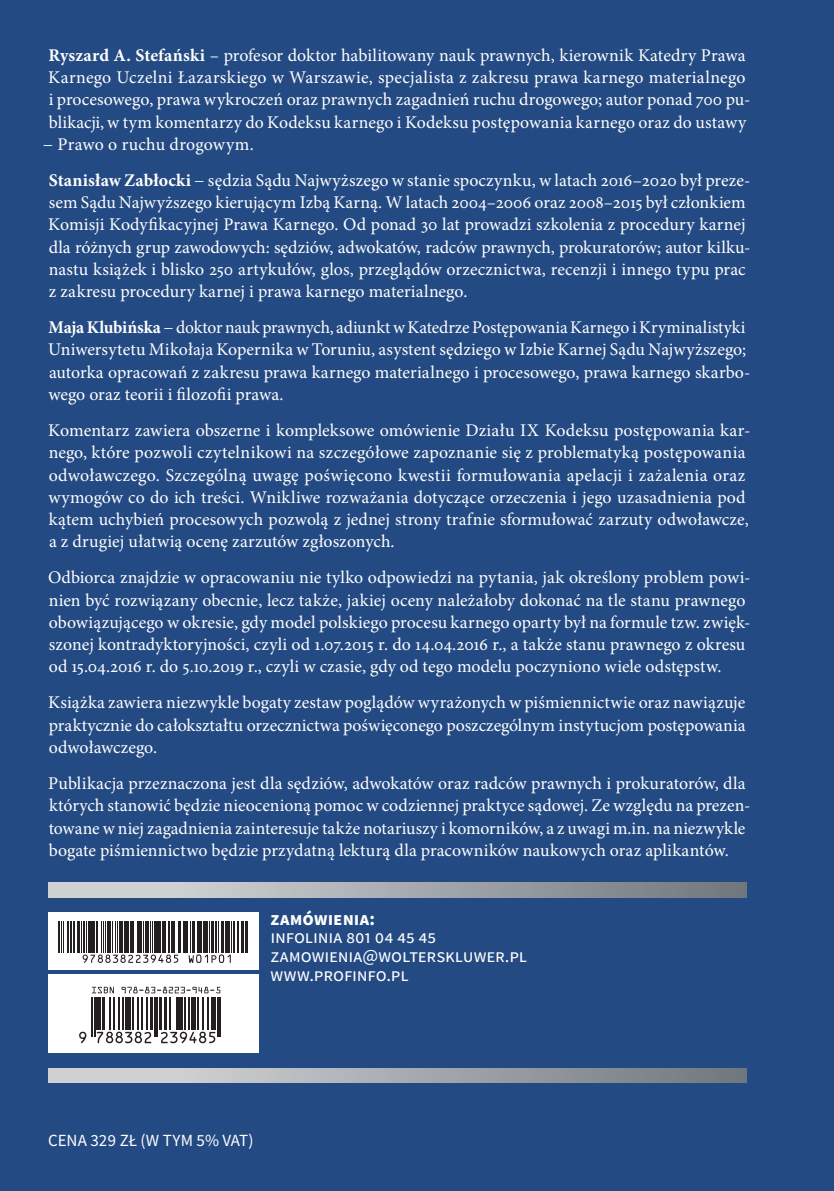
<style>
.page{position:relative;width:834px;height:1191px;background:#fff}
.page>*{position:absolute;margin:0;border:0;box-sizing:border-box;transform-origin:0 0}
.t1{font:18.72px/18.7px "Source Sans Pro";letter-spacing:-.005em;color:#fff}
.t2{font:700 18.72px "Source Sans Pro";letter-spacing:.005em;color:#fff}
.t3{font:17.85px/22.1px "Minion Pro";letter-spacing:.005em;color:#fff}
.t4{font:16.97px "Source Sans Pro";color:#fff}
.s1{font-weight:700}
</style>
<div class="page">
<div style="left:0;top:0;width:833px;height:1191px;background:#244a83"></div>
<div style="left:48px;top:912px;width:210px;height:58px;background:#fff"></div>
<hr style="left:58px;top:921px;width:2px;height:31px;background:#231f20">
<hr style="left:61px;top:921px;width:1px;height:31px;background:#231f20">
<hr style="left:63px;top:921px;width:1px;height:31px;background:#231f20">
<hr style="left:67px;top:921px;width:2px;height:31px;background:#231f20">
<hr style="left:70px;top:921px;width:2px;height:31px;background:#231f20">
<hr style="left:73px;top:921px;width:2px;height:31px;background:#231f20">
<hr style="left:77px;top:921px;width:2px;height:31px;background:#231f20">
<hr style="left:81px;top:921px;width:1px;height:31px;background:#231f20">
<hr style="left:83px;top:921px;width:2px;height:31px;background:#231f20">
<hr style="left:86px;top:921px;width:1px;height:31px;background:#231f20">
<hr style="left:88px;top:921px;width:3px;height:31px;background:#231f20">
<hr style="left:91px;top:921px;width:4px;height:31px;background:#231f20">
<hr style="left:96px;top:921px;width:1px;height:31px;background:#231f20">
<hr style="left:101px;top:921px;width:1px;height:31px;background:#231f20">
<hr style="left:103px;top:921px;width:1px;height:31px;background:#231f20">
<hr style="left:105px;top:921px;width:1px;height:31px;background:#231f20">
<hr style="left:107px;top:921px;width:3px;height:31px;background:#231f20">
<hr style="left:112px;top:921px;width:1px;height:31px;background:#231f20">
<hr style="left:114px;top:921px;width:1px;height:31px;background:#231f20">
<hr style="left:117px;top:921px;width:1px;height:31px;background:#231f20">
<hr style="left:120px;top:921px;width:3px;height:31px;background:#231f20">
<hr style="left:124px;top:921px;width:2px;height:31px;background:#231f20">
<hr style="left:127px;top:921px;width:2px;height:31px;background:#231f20">
<hr style="left:130px;top:921px;width:2px;height:31px;background:#231f20">
<hr style="left:133px;top:921px;width:1px;height:31px;background:#231f20">
<hr style="left:137px;top:921px;width:1px;height:31px;background:#231f20">
<hr style="left:138px;top:921px;width:4px;height:31px;background:#231f20">
<hr style="left:143px;top:921px;width:1px;height:31px;background:#231f20">
<hr style="left:145px;top:921px;width:4px;height:31px;background:#231f20">
<hr style="left:150px;top:921px;width:1px;height:31px;background:#231f20">
<hr style="left:152px;top:921px;width:1px;height:31px;background:#231f20">
<hr style="left:154px;top:921px;width:3px;height:31px;background:#231f20">
<hr style="left:158px;top:921px;width:3px;height:31px;background:#231f20">
<hr style="left:162px;top:921px;width:1px;height:31px;background:#231f20">
<hr style="left:164px;top:921px;width:2px;height:31px;background:#231f20">
<hr style="left:168px;top:921px;width:1px;height:31px;background:#231f20">
<hr style="left:171px;top:921px;width:3px;height:31px;background:#231f20">
<hr style="left:174px;top:921px;width:1px;height:31px;background:#231f20">
<hr style="left:178px;top:921px;width:2px;height:31px;background:#231f20">
<hr style="left:180px;top:921px;width:1px;height:31px;background:#231f20">
<hr style="left:183px;top:921px;width:3px;height:31px;background:#231f20">
<hr style="left:186px;top:921px;width:2px;height:31px;background:#231f20">
<hr style="left:190px;top:921px;width:1px;height:31px;background:#231f20">
<hr style="left:192px;top:921px;width:3px;height:31px;background:#231f20">
<hr style="left:197px;top:921px;width:1px;height:31px;background:#231f20">
<hr style="left:199px;top:921px;width:3px;height:31px;background:#231f20">
<hr style="left:203px;top:921px;width:2px;height:31px;background:#231f20">
<hr style="left:206px;top:921px;width:2px;height:31px;background:#231f20">
<hr style="left:209px;top:921px;width:1px;height:31px;background:#231f20">
<hr style="left:211px;top:921px;width:3px;height:31px;background:#231f20">
<hr style="left:215px;top:921px;width:1px;height:31px;background:#231f20">
<hr style="left:218px;top:921px;width:1px;height:31px;background:#231f20">
<hr style="left:221px;top:921px;width:2px;height:31px;background:#231f20">
<hr style="left:225px;top:921px;width:2px;height:31px;background:#231f20">
<hr style="left:227px;top:921px;width:3px;height:31px;background:#231f20">
<hr style="left:231px;top:921px;width:1px;height:31px;background:#231f20">
<hr style="left:233px;top:921px;width:2px;height:31px;background:#231f20">
<hr style="left:237px;top:921px;width:2px;height:31px;background:#231f20">
<hr style="left:241px;top:921px;width:3px;height:31px;background:#231f20">
<hr style="left:245px;top:921px;width:1px;height:31px;background:#231f20">
<hr style="left:246px;top:921px;width:2px;height:31px;background:#231f20">
<svg style="left:83px;top:954px;width:95px;height:9px"></svg>
<svg style="left:188px;top:954px;width:43px;height:9px"></svg>
<div style="left:48px;top:974px;width:210px;height:79px;background:#fff"></div>
<svg style="left:92px;top:986px;width:22px;height:7px"></svg>
<svg style="left:121px;top:986px;width:99px;height:7px"></svg>
<svg style="left:79px;top:1031px;width:7px;height:12px"></svg>
<hr style="left:91px;top:997px;width:1px;height:39px;background:#231f20">
<hr style="left:94px;top:997px;width:1px;height:39px;background:#231f20">
<div style="left:96px;top:997px;width:5px;height:32px;background:#231f20"></div>
<hr style="left:102px;top:997px;width:3px;height:32px;background:#231f20">
<hr style="left:109px;top:997px;width:1px;height:32px;background:#231f20">
<hr style="left:113px;top:997px;width:1px;height:32px;background:#231f20">
<hr style="left:119px;top:997px;width:1px;height:32px;background:#231f20">
<hr style="left:123px;top:997px;width:1px;height:32px;background:#231f20">
<div style="left:125px;top:997px;width:6px;height:32px;background:#231f20"></div>
<hr style="left:132px;top:997px;width:1px;height:32px;background:#231f20">
<hr style="left:138px;top:997px;width:1px;height:32px;background:#231f20">
<hr style="left:142px;top:997px;width:1px;height:32px;background:#231f20">
<svg style="left:97px;top:1031px;width:54px;height:12px"></svg>
<hr style="left:146px;top:997px;width:1px;height:32px;background:#231f20">
<hr style="left:150px;top:997px;width:3px;height:32px;background:#231f20">
<hr style="left:154px;top:997px;width:1px;height:39px;background:#231f20">
<hr style="left:157px;top:997px;width:1px;height:39px;background:#231f20">
<hr style="left:159px;top:997px;width:3px;height:32px;background:#231f20">
<hr style="left:164px;top:997px;width:2px;height:32px;background:#231f20">
<hr style="left:169px;top:997px;width:1px;height:32px;background:#231f20">
<hr style="left:176px;top:997px;width:1px;height:32px;background:#231f20">
<hr style="left:179px;top:997px;width:4px;height:32px;background:#231f20">
<hr style="left:184px;top:997px;width:1px;height:32px;background:#231f20">
<hr style="left:188px;top:997px;width:1px;height:32px;background:#231f20">
<hr style="left:191px;top:997px;width:4px;height:32px;background:#231f20">
<hr style="left:198px;top:997px;width:1px;height:32px;background:#231f20">
<hr style="left:202px;top:997px;width:1px;height:32px;background:#231f20">
<svg style="left:161px;top:1031px;width:54px;height:12px"></svg>
<hr style="left:207px;top:997px;width:2px;height:32px;background:#231f20">
<hr style="left:211px;top:997px;width:4px;height:32px;background:#231f20">
<hr style="left:217px;top:997px;width:1px;height:39px;background:#231f20">
<hr style="left:220px;top:997px;width:1px;height:39px;background:#231f20">
<svg style="left:48px;top:1068px;width:698px;height:14px;background:#a7abaf"></svg>
<svg style="left:48px;top:883px;width:698px;height:14px;background:#a7abaf"></svg>
<p class="t3" style="left:48px;top:45px;width:698px"><span class="s1">Ryszard A. Stefański</span> – profesor doktor habilitowany nauk prawnych, kierownik Katedry Prawa</p>
<p class="t3" style="left:48px;top:67px;width:698px">Karnego Uczelni Łazarskiego w Warszawie, specjalista z zakresu prawa karnego materialnego</p>
<p class="t3" style="left:49px;top:89px;width:703px">i procesowego, prawa wykroczeń oraz prawnych zagadnień ruchu drogowego; autor ponad 700 pu-</p>
<p class="t3" style="left:49px;top:111px;width:698px">blikacji, w tym komentarzy do Kodeksu karnego i Kodeksu postępowania karnego oraz do ustawy</p>
<p class="t3" style="left:43px;top:133px;width:212px">− Prawo o ruchu drogowym.</p>
<p class="t3" style="left:48px;top:170px;width:703px"><span class="s1">Stanisław Zabłocki</span> − sędzia Sądu Najwyższego w stanie spoczynku, w latach 2016–2020 był preze&shy;sem Sądu Najwyższego kierującym Izbą Karną. W latach 2004–2006 oraz 2008–2015 był członkiem Komisji Kodyfikacyjnej Prawa Karnego. Od ponad 30 lat prowadzi szkolenia z procedury karnej dla różnych grup zawodowych: sędziów, adwokatów, radców prawnych, prokuratorów; autor kilku&shy;nastu książek i blisko 250 artykułów, glos, przeglądów orzecznictwa, recenzji i innego typu prac z zakresu procedury karnej i prawa karnego materialnego.</p>
<p class="t3" style="left:48px;top:317px;width:703px"><span class="s1">Maja Klubińska</span> − doktor nauk prawnych, adiunkt w Katedrze Postępowania Karnego i Kryminalistyki Uniwersytetu Mikołaja Kopernika w Toruniu, asystent sędziego w Izbie Karnej Sądu Najwyższego; autorka opracowań z zakresu prawa karnego materialnego i procesowego, prawa karnego skarbo&shy;wego oraz teorii i filozofii prawa.</p>
<p class="t3" style="left:48px;top:420px;width:703px">Komentarz zawiera obszerne i kompleksowe omówienie Działu IX Kodeksu postępowania kar&shy;nego, które pozwoli czytelnikowi na szczegółowe zapoznanie się z problematyką postępowania odwoławczego. Szczególną uwagę poświęcono kwestii formułowania apelacji i zażalenia oraz wymogów co do ich treści. Wnikliwe rozważania dotyczące orzeczenia i jego uzasadnienia pod kątem uchybień procesowych pozwolą z jednej strony trafnie sformułować zarzuty odwoławcze, a z drugiej ułatwią ocenę zarzutów zgłoszonych.</p>
<p class="t3" style="left:48px;top:567px;width:703px">Odbiorca znajdzie w opracowaniu nie tylko odpowiedzi na pytania, jak określony problem powi&shy;nien być rozwiązany obecnie, lecz także, jakiej oceny należałoby dokonać na tle stanu prawnego obowiązującego w okresie, gdy model polskiego procesu karnego oparty był na formule tzw. zwięk&shy;szonej kontradyktoryjności, czyli od 1.07.2015 r. do 14.04.2016 r., a także stanu prawnego z okresu od 15.04.2016 r. do 5.10.2019 r., czyli w czasie, gdy od tego modelu poczyniono wiele odstępstw.</p>
<p class="t3" style="left:48px;top:692px;width:698px;text-align:justify">Książka zawiera niezwykle bogaty zestaw poglądów wyrażonych w piśmiennictwie oraz nawiązuje praktycznie do całokształtu orzecznictwa poświęconego poszczególnym instytucjom postępowania odwoławczego.</p>
<p class="t3" style="left:48px;top:772px;width:703px">Publikacja przeznaczona jest dla sędziów, adwokatów oraz radców prawnych i prokuratorów, dla których stanowić będzie nieocenioną pomoc w codziennej praktyce sądowej. Ze względu na prezen&shy;towane w niej zagadnienia zainteresuje także notariuszy i komorników, a z uwagi m.in. na niezwykle bogate piśmiennictwo będzie przydatną lekturą dla pracowników naukowych oraz aplikantów.</p>
<p class="t2" style="left:270px;top:905px;width:106px">zamówienia:</p>
<p class="t1" style="left:270px;top:927px;width:258px">infolinia 801 04 45 45 zamowienia@wolterskluwer.pl www.profinfo.pl</p>
<p class="t4" style="left:48px;top:1129px;width:207px">CENA 329 ZŁ (W TYM 5% VAT)</p>
</div>
